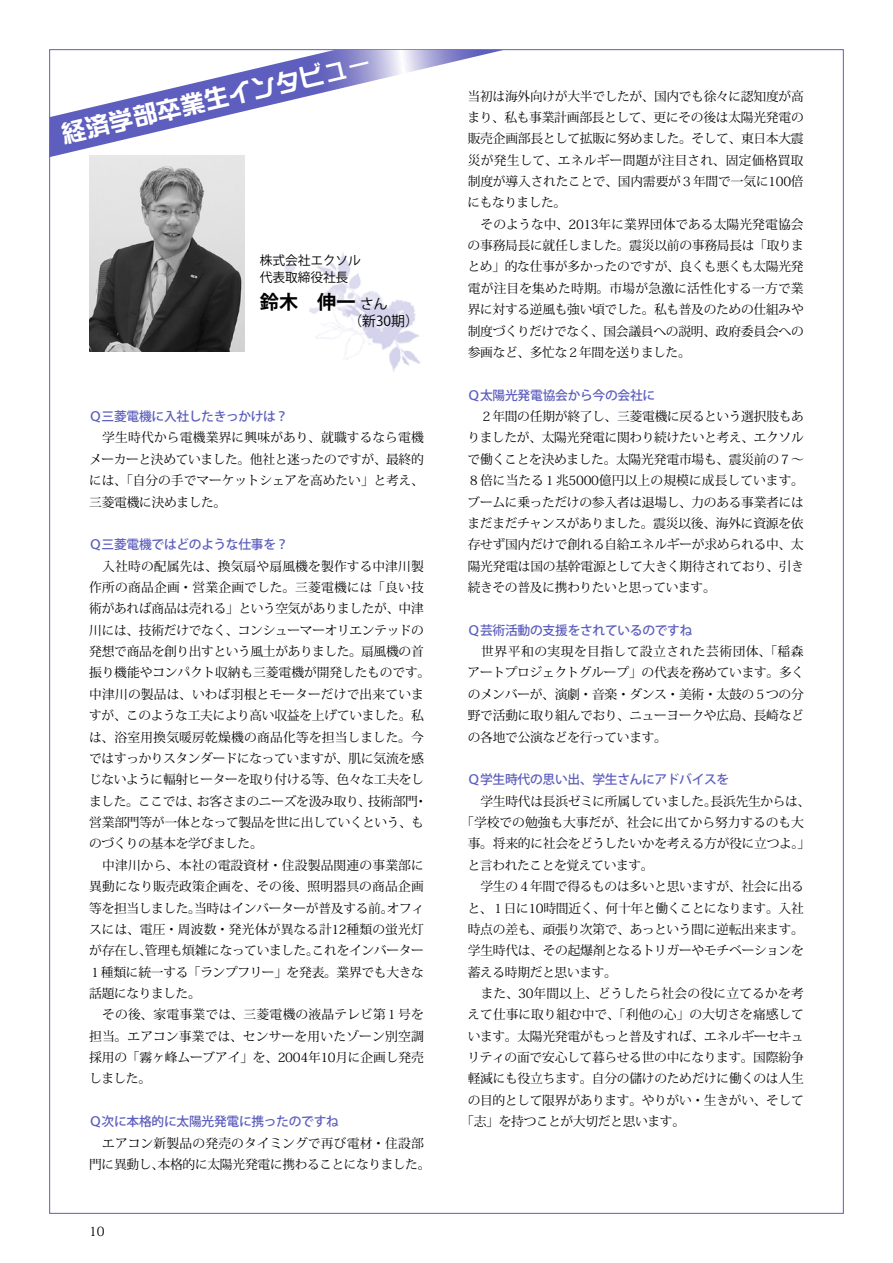
<style>
.page{position:relative;width:893px;height:1263px;background:#fff}
.page>*{position:absolute;margin:0;border:0;box-sizing:border-box;transform-origin:0 0}
.t1{font:24.45px "DF So Gei Std W7";color:#fff}
.t2{font:700 19.2px "Koz Go Pro";color:#000}
.t3{font:13.8px "Koz Go Pro";color:#000}
.t4{font:12.75px/21.3px "Koz Min Pro";letter-spacing:-.02em;color:#000;text-align:justify}
.t5{font:500 12.75px "Koz Go Pro";letter-spacing:-.02em;color:#5d5ebd}
.t6{font:12.75px "Koz Min Pro";letter-spacing:.015em;color:#000}
.t7{font:12.75px "Koz Min Pro";color:#000}
.t8{font:12.75px/17px "Koz Go Pro";letter-spacing:-.01em;color:#000}
.s1{font-weight:400;font-size:13.8px}
</style>
<div class="page">
<img style="left:284px;top:252px;width:137px;height:120px">
<img style="left:89px;top:157px;width:155px;height:195px">
<svg style="left:49px;top:50px;width:455px;height:107px"></svg>
<h1 class="t1" style="left:59px;top:121px;width:319px;rotate:-13deg">経済学部卒業生インタビュー</h1>
<p class="t8" style="left:260px;top:252px;width:103px">株式会社エクソル代表取締役社長</p>
<h2 class="t2" style="left:260px;top:289px;width:129px">鈴木　伸一<span class="s1">さん</span></h2>
<p class="t3" style="left:348px;top:312px;width:72px">（新30期）</p>
<p class="t5" style="left:89px;top:408px;width:201px">Ｑ三菱電機に入社したきっかけは？</p>
<p class="t4" style="left:89px;top:427px;width:336px">　学生時代から電機業界に興味があり、就職するなら電機メーカーと決めていました。他社と迷ったのですが、最終的には、「自分の手でマーケットシェアを高めたい」と考え、三菱電機に決めました。</p>
<p class="t5" style="left:89px;top:536px;width:201px">Ｑ三菱電機ではどのような仕事を？</p>
<p class="t4" style="left:89px;top:555px;width:343px;text-align:left">　入社時の配属先は、換気扇や扇風機を製作する中津川製作所の商品企画・営業企画でした。三菱電機には「良い技術があれば商品は売れる」という空気がありましたが、中津川には、技術だけでなく、コンシューマーオリエンテッドの発想で商品を創り出すという風土がありました。扇風機の首振り機能やコンパクト収納も三菱電機が開発したものです。中津川の製品は、いわば羽根とモーターだけで出来ていますが、このような工夫により高い収益を上げていました。私は、浴室用換気暖房乾燥機の商品化等を担当しました。今ではすっかりスタンダードになっていますが、肌に気流を感じないように輻射ヒーターを取り付ける等、色々な工夫をしました。ここでは、お客さまのニーズを汲み取り、技術部門・営業部門等が一体となって製品を世に出していくという、ものづくりの基本を学びました。<br>　中津川から、本社の電設資材・住設製品関連の事業部に異動になり販売政策企画を、その後、照明器具の商品企画等を担当しました。当時はインバーターが普及する前。オフィスには、電圧・周波数・発光体が異なる計12種類の蛍光灯が存在し、管理も煩雑になっていました。これをインバーター<br>１種類に統一する「ランプフリー」を発表。業界でも大きな話題になりました。<br>　その後、家電事業では、三菱電機の液晶テレビ第１号を担当。エアコン事業では、センサーを用いたゾーン別空調採用の「霧ヶ峰ムーブアイ」を、2004年10月に企画し発売しました。</p>
<p class="t5" style="left:89px;top:1113px;width:251px">Ｑ次に本格的に太陽光発電に携ったのですね</p>
<p class="t4" style="left:89px;top:1132px;width:343px">　エアコン新製品の発売のタイミングで再び電材・住設部門に異動し、本格的に太陽光発電に携わることになりました。</p>
<p class="t4" style="left:89px;top:1220px;width:17px">10</p>
<p class="t4" style="left:467px;top:85px;width:338px;text-align:left">当初は海外向けが大半でしたが、国内でも徐々に認知度が高まり、私も事業計画部長として、更にその後は太陽光発電の販売企画部長として拡販に努めました。そして、東日本大震災が発生して、エネルギー問題が注目され、固定価格買取制度が導入されたことで、国内需要が３年間で一気に100倍にもなりました。<br>　そのような中、2013年に業界団体である太陽光発電協会の事務局長に就任しました。震災以前の事務局長は「取りまとめ」的な仕事が多かったのですが、良くも悪くも太陽光発電が注目を集めた時期。市場が急激に活性化する一方で業界に対する逆風も強い頃でした。私も普及のための仕組みや制度づくりだけでなく、国会議員への説明、政府委員会への参画など、多忙な２年間を送りました。</p>
<p class="t5" style="left:468px;top:387px;width:189px">Ｑ太陽光発電協会から今の会社に</p>
<p class="t4" style="left:467px;top:405px;width:338px">　２年間の任期が終了し、三菱電機に戻るという選択肢もありましたが、太陽光発電に関わり続けたいと考え、エクソルで働くことを決めました。太陽光発電市場も、震災前の７～８倍に当たる１兆5000億円以上の規模に成長しています。ブームに乗っただけの参入者は退場し、力のある事業者にはまだまだチャンスがありました。震災以後、海外に資源を依存せず国内だけで創れる自給エネルギーが求められる中、太陽光発電は国の基幹電源として大きく期待されており、引き続きその普及に携わりたいと思っています。</p>
<p class="t5" style="left:468px;top:622px;width:226px">Ｑ芸術活動の支援をされているのですね</p>
<p class="t4" style="left:468px;top:640px;width:338px">　世界平和の実現を目指して設立された芸術団体、「稲森アートプロジェクトグループ」の代表を務めています。多くのメンバーが、演劇・音楽・ダンス・美術・太鼓の５つの分野で活動に取り組んでおり、ニューヨークや広島、長崎などの各地で公演などを行っています。</p>
<p class="t5" style="left:468px;top:771px;width:263px">Ｑ学生時代の思い出、学生さんにアドバイスを</p>
<p class="t4" style="left:468px;top:790px;width:344px">　学生時代は長浜ゼミに所属していました。長浜先生からは、</p>
<p class="t4" style="left:461px;top:811px;width:344px">「学校での勉強も大事だが、社会に出てから努力するのも大</p>
<p class="t4" style="left:468px;top:833px;width:344px">事。将来的に社会をどうしたいかを考える方が役に立つよ。」</p>
<p class="t4" style="left:468px;top:854px;width:188px">と言われたことを覚えています。</p>
<p class="t4" style="left:468px;top:875px;width:338px">　学生の４年間で得るものは多いと思いますが、社会に出る</p>
<p class="t4" style="left:468px;top:897px;width:338px">と、１日に10時間近く、何十年と働くことになります。入社</p>
<p class="t4" style="left:468px;top:918px;width:338px">時点の差も、頑張り次第で、あっという間に逆転出来ます。</p>
<p class="t4" style="left:468px;top:939px;width:338px">学生時代は、その起爆剤となるトリガーやモチベーションを</p>
<p class="t4" style="left:468px;top:961px;width:151px">蓄える時期だと思います。</p>
<p class="t6" style="left:468px;top:984px;width:337px">　また、30年間以上、どうしたら社会の役に立てるかを考</p>
<p class="t7" style="left:468px;top:1006px;width:338px">えて仕事に取り組む中で、「利他の心」の大切さを痛感して</p>
<p class="t4" style="left:468px;top:1025px;width:338px">います。太陽光発電がもっと普及すれば、エネルギーセキュ</p>
<p class="t4" style="left:468px;top:1046px;width:338px">リティの面で安心して暮らせる世の中になります。国際紛争</p>
<p class="t4" style="left:468px;top:1068px;width:337px">軽減にも役立ちます。自分の儲けのためだけに働くのは人生</p>
<p class="t4" style="left:468px;top:1089px;width:338px">の目的として限界があります。やりがい・生きがい、そして</p>
<p class="t4" style="left:461px;top:1110px;width:225px">「志」を持つことが大切だと思います。</p>
</div>
